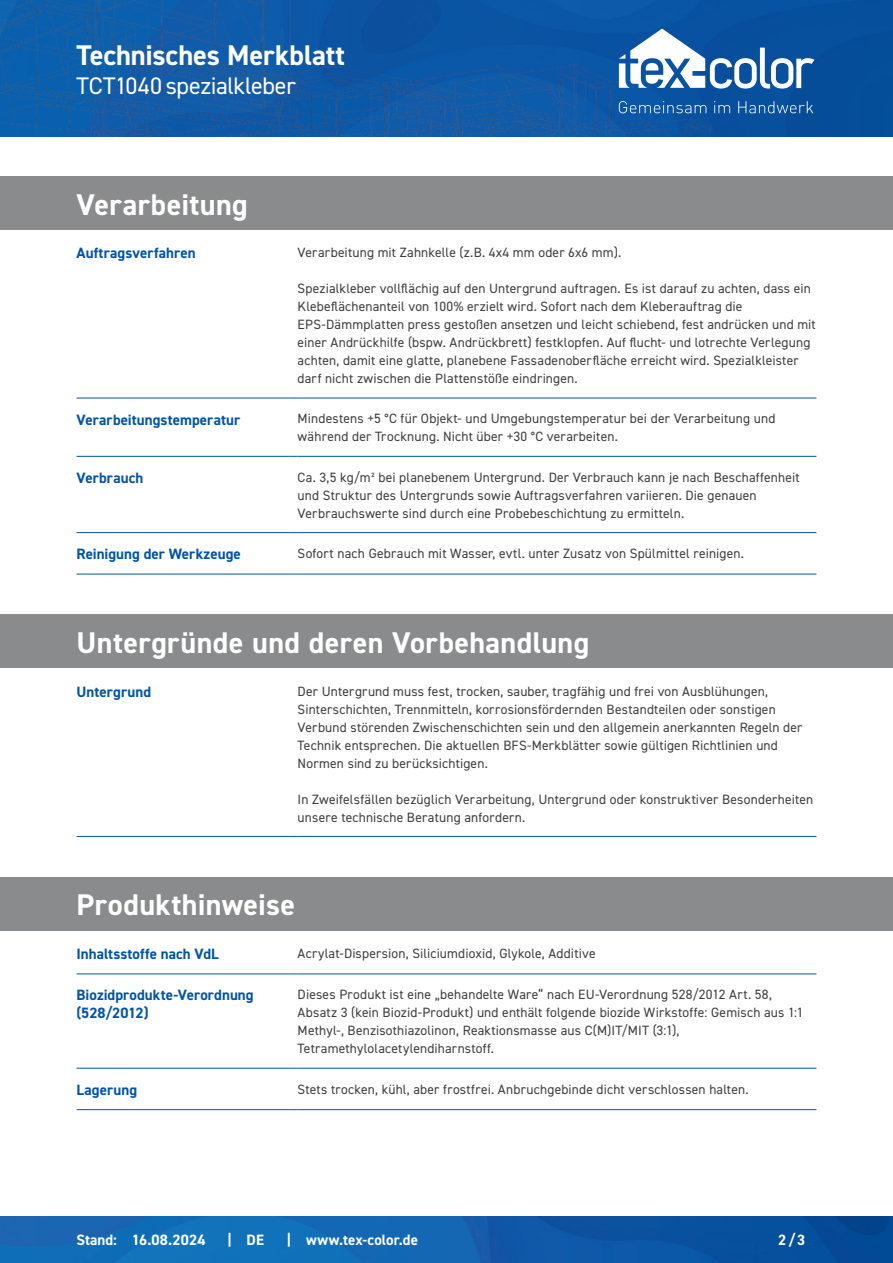
<style>
.page{position:relative;width:893px;height:1263px;background:#fff}
.page>*{position:absolute;margin:0;border:0;box-sizing:border-box;transform-origin:0 0}
.CB_AF_Kapitel_Ueberschrift{font:700 30px "DIN2014";letter-spacing:.015em;color:#fff}
.CB_AF_Kopf_TM{font:700 28.5px "DIN2014";letter-spacing:-.005em;color:#fff}
.CB_AF_Kopf_Produktname_klein{font:24px "DIN2014";letter-spacing:-.015em;color:#fff}
.CB_AF_Abschnitt_Ueberschrift{font:700 15px/18px "DIN2014";letter-spacing:.005em;color:#0154a6}
.CB_AF_Fuß_Stand_linksb{font:700 15px "DIN2014";letter-spacing:.005em;color:#fff}
.CB_AF_Text_Standard{font:13.5px/18px "DIN2014";letter-spacing:.01em;color:#3e3e3f}
</style>
<div class="page">
<img style="left:0;top:1216px;width:893px;height:47px">
<div style="left:0;top:0;width:893px;height:136px;background:#064e99"></div>
<img style="left:0;top:0;width:808px;height:136px">
<hr style="left:77px;top:398px;width:212px;height:1px;background:#0154a6">
<hr style="left:298px;top:398px;width:518px;height:1px;background:#0154a6">
<hr style="left:77px;top:456px;width:212px;height:1px;background:#0154a6">
<hr style="left:298px;top:456px;width:518px;height:1px;background:#0154a6">
<hr style="left:77px;top:532px;width:212px;height:1px;background:#0154a6">
<hr style="left:298px;top:532px;width:518px;height:1px;background:#0154a6">
<hr style="left:77px;top:574px;width:212px;height:1px;background:#0154a6">
<hr style="left:298px;top:574px;width:518px;height:1px;background:#0154a6">
<div style="left:0;top:176px;width:893px;height:54px;background:#8a8b8c"></div>
<hr style="left:77px;top:973px;width:212px;height:1px;background:#0154a6">
<hr style="left:298px;top:973px;width:518px;height:1px;background:#0154a6">
<hr style="left:77px;top:1068px;width:212px;height:1px;background:#0154a6">
<hr style="left:298px;top:1068px;width:518px;height:1px;background:#0154a6">
<hr style="left:77px;top:1109px;width:212px;height:1px;background:#0154a6">
<hr style="left:298px;top:1109px;width:518px;height:1px;background:#0154a6">
<div style="left:0;top:877px;width:893px;height:53px;background:#8a8b8c"></div>
<hr style="left:77px;top:836px;width:212px;height:1px;background:#0154a6">
<hr style="left:298px;top:836px;width:518px;height:1px;background:#0154a6">
<div style="left:0;top:615px;width:893px;height:53px;background:#8a8b8c"></div>
<svg style="left:619px;top:29px;width:195px;height:60px"></svg>
<svg style="left:619px;top:101px;width:194px;height:12px"></svg>
<p class="CB_AF_Kopf_TM" style="left:77px;top:36px;width:270px">Technisches Merkblatt</p>
<p class="CB_AF_Kopf_Produktname_klein" style="left:77px;top:71px;width:221px">TCT1040 spezialkleber</p>
<p class="CB_AF_Kapitel_Ueberschrift" style="left:77px;top:184px;width:173px">Verarbeitung</p>
<p class="CB_AF_Abschnitt_Ueberschrift" style="left:77px;top:244px;width:121px">Auftragsverfahren</p>
<p class="CB_AF_Text_Standard" style="left:298px;top:243px;width:325px">Verarbeitung mit Zahnkelle (z.B. 4x4 mm oder 6x6 mm).</p>
<p class="CB_AF_Text_Standard" style="left:298px;top:279px;width:520px">Spezialkleber vollflächig auf den Untergrund auftragen. Es ist darauf zu achten, dass ein Klebeflächenanteil von 100% erzielt wird. Sofort nach dem Kleberauftrag die EPS-Dämmplatten press gestoßen ansetzen und leicht schiebend, fest andrücken und mit einer Andrückhilfe (bspw. Andrückbrett) festklopfen. Auf flucht- und lotrechte Verlegung achten, damit eine glatte, planebene Fassadenoberfläche erreicht wird. Spezialkleister darf nicht zwischen die Plattenstöße eindringen.</p>
<p class="CB_AF_Abschnitt_Ueberschrift" style="left:77px;top:410px;width:165px">Verarbeitungstemperatur</p>
<p class="CB_AF_Text_Standard" style="left:298px;top:409px;width:479px">Mindestens +5 °C für Objekt- und Umgebungstemperatur bei der Verarbeitung und während der Trocknung. Nicht über +30 °C verarbeiten.</p>
<p class="CB_AF_Abschnitt_Ueberschrift" style="left:77px;top:468px;width:68px">Verbrauch</p>
<p class="CB_AF_Text_Standard" style="left:298px;top:468px;width:504px">Ca. 3,5 kg/m² bei planebenem Untergrund. Der Verbrauch kann je nach Beschaffenheit und Struktur des Untergrunds sowie Auftragsverfahren variieren. Die genauen<br>Verbrauchswerte sind durch eine Probebeschichtung zu ermitteln.</p>
<p class="CB_AF_Abschnitt_Ueberschrift" style="left:77px;top:545px;width:166px">Reinigung der Werkzeuge</p>
<p class="CB_AF_Text_Standard" style="left:298px;top:544px;width:448px">Sofort nach Gebrauch mit Wasser, evtl. unter Zusatz von Spülmittel reinigen.</p>
<p class="CB_AF_Kapitel_Ueberschrift" style="left:77px;top:623px;width:514px">Untergründe und deren Vorbehandlung</p>
<p class="CB_AF_Abschnitt_Ueberschrift" style="left:77px;top:682px;width:76px">Untergrund</p>
<p class="CB_AF_Text_Standard" style="left:298px;top:682px;width:506px">Der Untergrund muss fest, trocken, sauber, tragfähig und frei von Ausblühungen, Sinterschichten, Trennmitteln, korrosionsfördernden Bestandteilen oder sonstigen Verbund störenden Zwischenschichten sein und den allgemein anerkannten Regeln der Technik entsprechen. Die aktuellen BFS-Merkblätter sowie gültigen Richtlinien und Normen sind zu berücksichtigen.</p>
<p class="CB_AF_Text_Standard" style="left:298px;top:790px;width:517px">In Zweifelsfällen bezüglich Verarbeitung, Untergrund oder konstruktiver Besonderheiten unsere technische Beratung anfordern.</p>
<p class="CB_AF_Kapitel_Ueberschrift" style="left:77px;top:885px;width:220px">Produkthinweise</p>
<p class="CB_AF_Abschnitt_Ueberschrift" style="left:77px;top:945px;width:144px">Inhaltsstoffe nach VdL</p>
<p class="CB_AF_Text_Standard" style="left:298px;top:944px;width:300px">Acrylat-Dispersion, Siliciumdioxid, Glykole, Additive</p>
<p class="CB_AF_Abschnitt_Ueberschrift" style="left:77px;top:986px;width:179px">Biozidprodukte-Verordnung (528/2012)</p>
<p class="CB_AF_Text_Standard" style="left:298px;top:985px;width:507px">Dieses Produkt ist eine „behandelte Ware“ nach EU-Verordnung 528/2012 Art. 58, Absatz 3 (kein Biozid-Produkt) und enthält folgende biozide Wirkstoffe: Gemisch aus 1:1<br>Methyl-, Benzisothiazolinon, Reaktionsmasse aus C(M)IT/MIT (3:1), Tetramethylolacetylendiharnstoff.</p>
<p class="CB_AF_Abschnitt_Ueberschrift" style="left:77px;top:1080px;width:62px">Lagerung</p>
<p class="CB_AF_Text_Standard" style="left:298px;top:1080px;width:452px">Stets trocken, kühl, aber frostfrei. Anbruchgebinde dicht verschlossen halten.</p>
<p class="CB_AF_Fuß_Stand_linksb" style="left:77px;top:1230px;width:42px">Stand:</p>
<p class="CB_AF_Fuß_Stand_linksb" style="left:132px;top:1230px;width:75px">16.08.2024</p>
<p class="CB_AF_Fuß_Stand_linksb" style="left:227px;top:1229px;width:6px">|</p>
<p class="CB_AF_Fuß_Stand_linksb" style="left:247px;top:1230px;width:19px">DE</p>
<p class="CB_AF_Fuß_Stand_linksb" style="left:287px;top:1229px;width:6px">|</p>
<p class="CB_AF_Fuß_Stand_linksb" style="left:306px;top:1230px;width:113px">www.tex-color.de</p>
<p class="CB_AF_Fuß_Stand_linksb" style="left:778px;top:1230px;width:29px">2/3</p>
</div>
